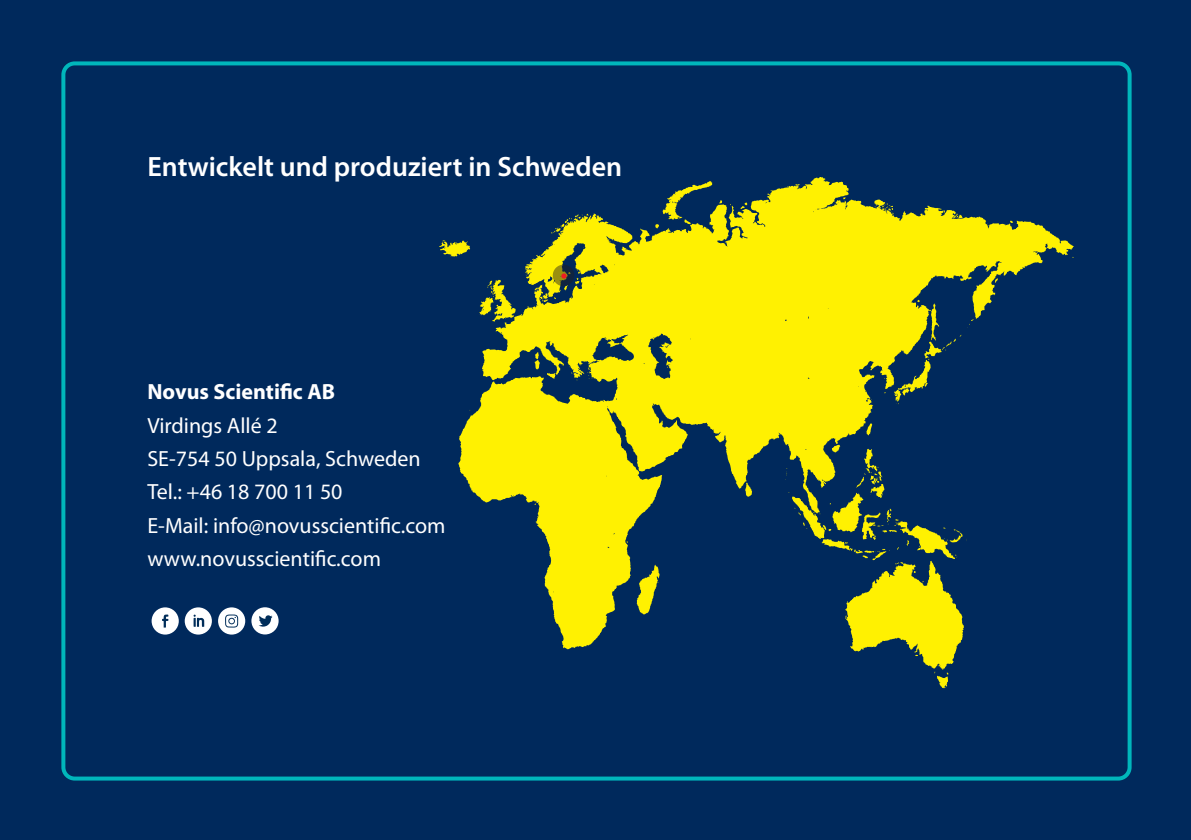
<style>
.page{position:relative;width:1191px;height:840px;background:#fff}
.page>*{position:absolute;margin:0;border:0;box-sizing:border-box;transform-origin:0 0}
.t1{font:600 28px "Myriad Pro";color:#fff}
.t2{font:22px/33.4px "Myriad Pro";color:#fff}
.t3{font:700 22px "Myriad Pro";color:#fff}
</style>
<div class="page">
<div style="left:0;top:0;width:1191px;height:839px;background:#00295c"></div>
<svg style="left:439px;top:177px;width:634px;height:512px"></svg>
<svg style="left:553px;top:264px;width:21px;height:22px"></svg>
<div style="left:61px;top:61px;width:1070px;height:719px;border:4px solid #00b6bb;border-radius:11px"></div>
<svg style="left:561px;top:273px;width:5px;height:5px"></svg>
<div style="left:152px;top:607px;width:27px;height:27px;background:#fff;border-radius:50%"></div>
<div style="left:185px;top:607px;width:27px;height:27px;background:#fff;border-radius:50%"></div>
<div style="left:218px;top:607px;width:27px;height:27px;background:#fff;border-radius:50%"></div>
<svg style="left:162px;top:614px;width:6px;height:13px"></svg>
<svg style="left:193px;top:614px;width:11px;height:12px"></svg>
<svg style="left:225px;top:614px;width:13px;height:13px"></svg>
<div style="left:251px;top:607px;width:27px;height:27px;background:#fff;border-radius:50%"></div>
<svg style="left:259px;top:615px;width:13px;height:11px"></svg>
<p class="t1" style="left:147px;top:149px;width:476px">Entwickelt und produziert in Schweden</p>
<p class="t3" style="left:147px;top:377px;width:189px">Novus Scientific AB</p>
<p class="t2" style="left:147px;top:408px;width:300px">Virdings Allé 2<br>SE-754 50 Uppsala, Schweden<br>Tel.: +46 18 700 11 50<br>E-Mail: info@novusscientific.com www.novusscientific.com</p>
</div>
